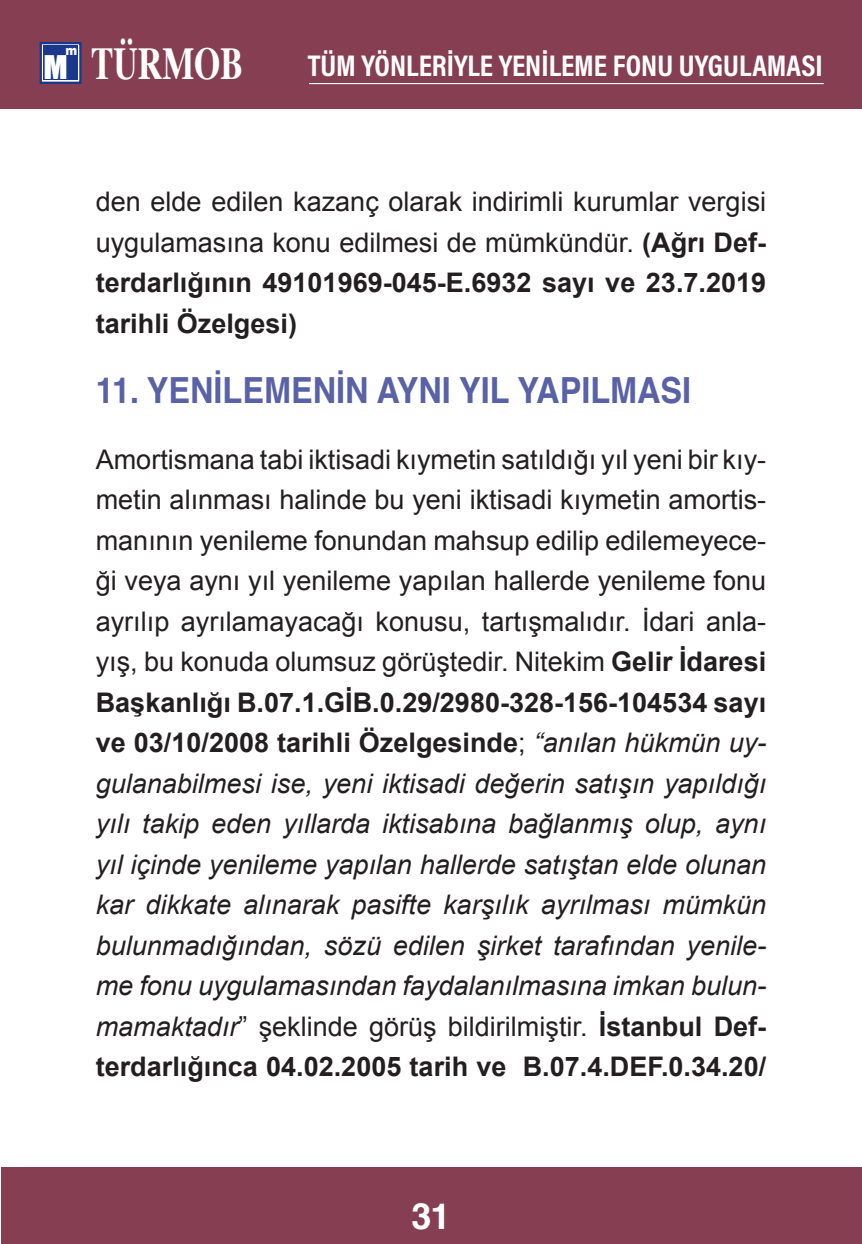
<style>
.page{position:relative;width:862px;height:1244px;background:#fff}
.page>*{position:absolute;margin:0;border:0;box-sizing:border-box;transform-origin:0 0}
.t1{font:700 45.68px "Times";color:#fff;scale:.74 1}
._2_Başlık_Sirkuler_R{font:700 36px "Helvetica";color:#5962a6;scale:.9 1}
.t2{font:700 36px "Helvetica";color:#fff}
.t3{font:700 30.15px "Acumin Pro Cond";color:#fff}
.Sirkuler_Rap_metin{font:italic 27px/40.5px "Arial";color:#231f20;text-align:justify}
.Sirkuler_Rap_metin-2{font:27px/40.5px "Arial";color:#231f20;text-align:justify}
.t4{font:900 13.5px "Arial";color:#fff;scale:.88 1}
.s1{font-family:"Impact";font-weight:400;font-size:29.93px}
.s2{font-weight:700}
.s3{font-style:normal}
.s4{font-weight:700;font-style:normal}
</style>
<div class="page">
<div style="left:2px;top:1167px;width:859px;height:77px;background:#863f52"></div>
<div style="left:0;top:0;width:861px;height:108px;background:#863f52"></div>
<svg style="left:40px;top:42px;width:42px;height:42px"></svg>
<div style="left:43px;top:46px;width:35px;height:34px;background:#1b388c"></div>
<hr style="left:309px;top:83px;width:514px;height:1px;background:#fff">
<h1 class="t1" style="left:43px;top:33px;width:271px"><span class="s1">M</span> TÜRMOB</h1>
<p class="t4" style="left:66px;top:40px;width:15px">m</p>
<p class="t3" style="left:307px;top:46px;width:516px">TÜM YÖNLERİYLE YENİLEME FONU UYGULAMASI</p>
<p class="Sirkuler_Rap_metin-2" style="left:96px;top:182px;width:671px">den elde edilen kazanç olarak indirimli kurumlar vergisi uygulamasına konu edilmesi de mümkündür. <span class="s2">(Ağrı Def&shy;terdarlığının 49101969-045-E.6932 sayı ve 23.7.2019 tarihli Özelgesi)</span></p>
<p class="_2_Başlık_Sirkuler_R" style="left:96px;top:361px;width:662px">11. YENİLEMENİN AYNI YIL YAPILMASI</p>
<p class="Sirkuler_Rap_metin" style="left:96px;top:439px;width:671px"><span class="s3">Amortismana tabi iktisadi kıymetin satıldığı yıl yeni bir kıy&shy;metin alınması halinde bu yeni iktisadi kıymetin amortis&shy;manının yenileme fonundan mahsup edilip edilemeyece&shy;ği veya aynı yıl yenileme yapılan hallerde yenileme fonu ayrılıp ayrılamayacağı konusu, tartışmalıdır. İdari anla&shy;yış, bu konuda olumsuz görüştedir. Nitekim</span> <span class="s4">Gelir İdaresi Başkanlığı B.07.1.GİB.0.29/2980-328-156-104534 sayı ve 03/10/2008 tarihli Özelgesinde</span><span class="s3">;</span> “anılan hükmün uy&shy;gulanabilmesi ise, yeni iktisadi değerin satışın yapıldığı yılı takip eden yıllarda iktisabına bağlanmış olup, aynı yıl içinde yenileme yapılan hallerde satıştan elde olunan kar dikkate alınarak pasifte karşılık ayrılması mümkün bulunmadığından, sözü edilen şirket tarafından yenile&shy;me fonu uygulamasından faydalanılmasına imkan bulun&shy;mamaktadır<span class="s3">” şeklinde görüş bildirilmiştir.</span> <span class="s4">İstanbul Def&shy;terdarlığınca 04.02.2005 tarih ve B.07.4.DEF.0.34.20/</span></p>
<h2 class="t2" style="left:411px;top:1187px;width:41px">31</h2>
</div>
